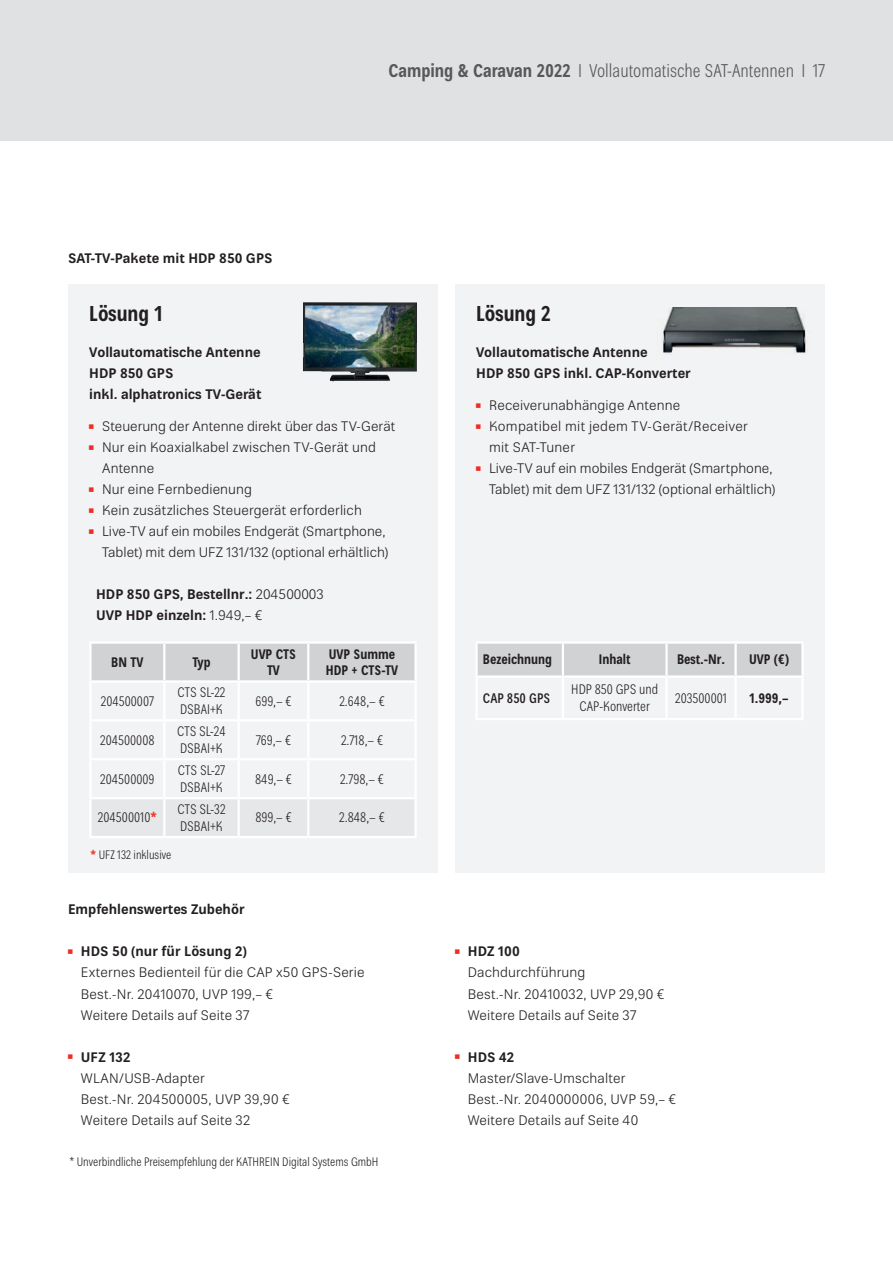
<style>
.page{position:relative;width:893px;height:1263px;background:#fff}
.page>*{position:absolute;margin:0;border:0;box-sizing:border-box;transform-origin:0 0}
.t1{font:700 condensed 21px "Kathrein 77";color:#231f20}
.t2{font:300 condensed 18px "Kathrein 47";color:#57585a}
.t3{font:300 13.5px/21px "Kathrein 45";letter-spacing:.01em;color:#231f20}
.t4{font:700 13.5px/21px "Kathrein 75";color:#231f20}
.t5{font:300 condensed 13.5px/16.5px "Kathrein 47";color:#231f20}
.t6{font:700 condensed 13.5px/16.5px "Kathrein 77";color:#231f20;text-align:center}
.t7{font:500 condensed 13.5px "Kathrein 67";color:#231f20}
.t8{font:300 condensed 12px "Kathrein 47";color:#231f20}
.s1{font-family:"Kathrein 77";font-weight:700}
.s2{font-size:18px;color:#ee2e22}
.s3{font-family:"Kathrein 45";font-weight:300}
.s4{font-family:"Kathrein 77";font-weight:700;color:#ee2e22}
.s5{font-family:"Kathrein 45";font-weight:300;font-size:18px;color:#ee2e22}
</style>
<div class="page">
<div style="left:0;top:0;width:893px;height:140px;background:#e0e1e3"></div>
<div style="left:68px;top:284px;width:370px;height:588px;background:#f2f3f4"></div>
<div style="left:455px;top:284px;width:370px;height:588px;background:#f2f3f4"></div>
<div style="left:478px;top:644px;width:323px;height:31px;background:#d1d2d4"></div>
<hr style="left:475px;top:641px;width:88px;height:3px;background:#fff">
<hr style="left:475px;top:644px;width:3px;height:31px;background:#fff">
<hr style="left:563px;top:641px;width:103px;height:3px;background:#fff">
<hr style="left:666px;top:641px;width:70px;height:3px;background:#fff">
<hr style="left:736px;top:641px;width:68px;height:3px;background:#fff">
<hr style="left:801px;top:644px;width:3px;height:31px;background:#fff">
<hr style="left:475px;top:678px;width:3px;height:40px;background:#fff">
<hr style="left:801px;top:678px;width:3px;height:40px;background:#fff">
<hr style="left:475px;top:718px;width:88px;height:2px;background:#fff">
<hr style="left:563px;top:718px;width:103px;height:2px;background:#fff">
<hr style="left:666px;top:718px;width:70px;height:2px;background:#fff">
<hr style="left:736px;top:718px;width:68px;height:2px;background:#fff">
<hr style="left:562px;top:644px;width:2px;height:31px;background:#fff">
<hr style="left:665px;top:644px;width:3px;height:31px;background:#fff">
<hr style="left:734px;top:644px;width:3px;height:31px;background:#fff">
<hr style="left:562px;top:678px;width:2px;height:40px;background:#fff">
<hr style="left:665px;top:678px;width:3px;height:40px;background:#fff">
<hr style="left:734px;top:678px;width:3px;height:40px;background:#fff">
<hr style="left:475px;top:675px;width:88px;height:3px;background:#fff">
<hr style="left:563px;top:675px;width:103px;height:3px;background:#fff">
<hr style="left:666px;top:675px;width:70px;height:3px;background:#fff">
<hr style="left:736px;top:675px;width:68px;height:3px;background:#fff">
<img style="left:662px;top:307px;width:144px;height:48px">
<svg style="left:92px;top:644px;width:322px;height:192px"></svg>
<hr style="left:89px;top:644px;width:3px;height:36px;background:#fff">
<hr style="left:163px;top:644px;width:2px;height:36px;background:#fff">
<hr style="left:238px;top:644px;width:2px;height:36px;background:#fff">
<hr style="left:307px;top:644px;width:2px;height:36px;background:#fff">
<hr style="left:89px;top:680px;width:75px;height:3px;background:#fff">
<hr style="left:164px;top:680px;width:75px;height:3px;background:#fff">
<hr style="left:163px;top:683px;width:2px;height:36px;background:#fff">
<hr style="left:239px;top:680px;width:69px;height:3px;background:#fff">
<hr style="left:238px;top:683px;width:2px;height:36px;background:#fff">
<hr style="left:308px;top:680px;width:109px;height:3px;background:#fff">
<hr style="left:307px;top:683px;width:2px;height:36px;background:#fff">
<hr style="left:414px;top:683px;width:3px;height:36px;background:#fff">
<hr style="left:89px;top:719px;width:75px;height:2px;background:#fff">
<hr style="left:164px;top:719px;width:75px;height:2px;background:#fff">
<hr style="left:163px;top:721px;width:2px;height:37px;background:#fff">
<hr style="left:239px;top:719px;width:69px;height:2px;background:#fff">
<hr style="left:238px;top:721px;width:2px;height:37px;background:#fff">
<hr style="left:308px;top:719px;width:109px;height:2px;background:#fff">
<hr style="left:307px;top:721px;width:2px;height:37px;background:#fff">
<hr style="left:414px;top:721px;width:3px;height:37px;background:#fff">
<hr style="left:89px;top:758px;width:75px;height:2px;background:#fff">
<hr style="left:164px;top:758px;width:75px;height:2px;background:#fff">
<hr style="left:163px;top:760px;width:2px;height:37px;background:#fff">
<hr style="left:239px;top:758px;width:69px;height:2px;background:#fff">
<hr style="left:238px;top:760px;width:2px;height:37px;background:#fff">
<hr style="left:308px;top:758px;width:109px;height:2px;background:#fff">
<hr style="left:307px;top:760px;width:2px;height:37px;background:#fff">
<hr style="left:414px;top:760px;width:3px;height:37px;background:#fff">
<hr style="left:89px;top:797px;width:75px;height:2px;background:#fff">
<hr style="left:164px;top:797px;width:75px;height:2px;background:#fff">
<hr style="left:163px;top:799px;width:2px;height:37px;background:#fff">
<hr style="left:239px;top:797px;width:69px;height:2px;background:#fff">
<hr style="left:238px;top:799px;width:2px;height:37px;background:#fff">
<hr style="left:308px;top:797px;width:109px;height:2px;background:#fff">
<hr style="left:307px;top:799px;width:2px;height:37px;background:#fff">
<hr style="left:414px;top:799px;width:3px;height:37px;background:#fff">
<hr style="left:89px;top:836px;width:75px;height:2px;background:#fff">
<hr style="left:164px;top:836px;width:75px;height:2px;background:#fff">
<hr style="left:239px;top:836px;width:69px;height:2px;background:#fff">
<hr style="left:308px;top:836px;width:109px;height:2px;background:#fff">
<hr style="left:89px;top:641px;width:75px;height:3px;background:#fff">
<hr style="left:164px;top:641px;width:75px;height:3px;background:#fff">
<hr style="left:239px;top:641px;width:69px;height:3px;background:#fff">
<hr style="left:308px;top:641px;width:109px;height:3px;background:#fff">
<hr style="left:414px;top:644px;width:3px;height:36px;background:#fff">
<hr style="left:89px;top:683px;width:3px;height:36px;background:#fff">
<hr style="left:89px;top:721px;width:3px;height:37px;background:#fff">
<hr style="left:89px;top:760px;width:3px;height:37px;background:#fff">
<hr style="left:89px;top:799px;width:3px;height:37px;background:#fff">
<img style="left:303px;top:303px;width:114px;height:78px">
<p class="t4" style="left:68px;top:248px;width:206px">SAT-TV-Pakete mit HDP 850 GPS</p>
<h2 class="t2" style="left:388px;top:58px;width:438px"><span class="s1">Camping &amp; Caravan 2022</span> I Vollautomatische SAT-Antennen I 17</h2>
<h1 class="t1" style="left:89px;top:299px;width:75px">Lösung 1</h1>
<h1 class="t1" style="left:476px;top:299px;width:76px">Lösung 2</h1>
<p class="t4" style="left:89px;top:342px;width:174px">Vollautomatische Antenne<br>HDP 850 GPS<br>inkl. alphatronics TV-Gerät</p>
<p class="t3" style="left:89px;top:416px;width:307px"><span class="s2">▪</span> Steuerung der Antenne direkt über das TV-Gerät</p>
<p class="t3" style="left:102px;top:437px;width:276px;text-indent:-13px"><span class="s2">▪</span> Nur ein Koaxialkabel zwischen TV-Gerät und<br>Antenne</p>
<p class="t3" style="left:89px;top:479px;width:164px"><span class="s2">▪</span>Nur eine Fernbedienung</p>
<p class="t3" style="left:89px;top:500px;width:274px"><span class="s2">▪</span>Kein zusätzliches Steuergerät erforderlich</p>
<p class="t3" style="left:89px;top:521px;width:301px;text-align:right"><span class="s2">▪</span> Live-TV auf ein mobiles Endgerät (Smartphone,<br>Tablet) mit dem UFZ 131/132 (optional erhältlich)</p>
<p class="t4" style="left:96px;top:584px;width:229px">HDP 850 GPS, Bestellnr.: <span class="s3">204500003<br></span>UVP HDP einzeln: <span class="s3">1.949,– €</span></p>
<p class="t6" style="left:111px;top:654px;width:34px">BN TV</p>
<p class="t6" style="left:192px;top:654px;width:20px">Typ</p>
<p class="t6" style="left:251px;top:646px;width:47px">UVP CTS<br>TV</p>
<p class="t6" style="left:326px;top:646px;width:74px;text-align:left">UVP Summe<br>HDP + CTS-TV</p>
<p class="t5" style="left:101px;top:693px;width:55px">204500007</p>
<p class="t5" style="left:178px;top:684px;width:49px">CTS SL-22<br>DSBAI+K</p>
<p class="t5" style="left:255px;top:693px;width:38px">699,– €</p>
<p class="t5" style="left:339px;top:693px;width:47px">2.648,– €</p>
<p class="t5" style="left:100px;top:732px;width:56px">204500008</p>
<p class="t5" style="left:177px;top:723px;width:50px">CTS SL-24<br>DSBAI+K</p>
<p class="t5" style="left:256px;top:732px;width:36px">769,– €</p>
<p class="t5" style="left:341px;top:732px;width:43px">2.718,– €</p>
<p class="t5" style="left:100px;top:771px;width:56px">204500009</p>
<p class="t5" style="left:178px;top:762px;width:49px">CTS SL-27<br>DSBAI+K</p>
<p class="t5" style="left:255px;top:771px;width:38px">849,– €</p>
<p class="t5" style="left:340px;top:771px;width:45px">2.798,– €</p>
<p class="t5" style="left:98px;top:809px;width:60px">204500010<span class="s4">*</span></p>
<p class="t5" style="left:177px;top:801px;width:50px">CTS SL-32<br>DSBAI+K</p>
<p class="t5" style="left:255px;top:809px;width:38px">899,– €</p>
<p class="t5" style="left:339px;top:809px;width:47px">2.848,– €</p>
<p class="t8" style="left:91px;top:847px;width:82px"><span class="s4">*</span> UFZ 132 inklusive</p>
<p class="t4" style="left:68px;top:899px;width:178px">Empfehlenswertes Zubehör</p>
<p class="t4" style="left:68px;top:941px;width:180px"><span class="s5">▪</span> HDS 50 (nur für Lösung 2)</p>
<p class="t3" style="left:81px;top:962px;width:285px">Externes Bedienteil für die CAP x50 GPS-Serie<br>Best.-Nr. 20410070, UVP 199,– €<br>Weitere Details auf Seite 37</p>
<p class="t4" style="left:68px;top:1046px;width:64px"><span class="s5">▪</span> UFZ 132</p>
<p class="t3" style="left:81px;top:1067px;width:210px">WLAN/USB-Adapter<br>Best.-Nr. 204500005, UVP 39,90 €<br>Weitere Details auf Seite 32</p>
<p class="t8" style="left:69px;top:1154px;width:311px">* Unverbindliche Preisempfehlung der KATHREIN Digital Systems GmbH</p>
<p class="t4" style="left:476px;top:342px;width:216px">Vollautomatische Antenne<br>HDP 850 GPS inkl. CAP-Konverter</p>
<p class="t3" style="left:476px;top:395px;width:205px"><span class="s2">▪</span> Receiverunabhängige Antenne</p>
<p class="t3" style="left:489px;top:416px;width:260px;text-indent:-13px"><span class="s2">▪</span> Kompatibel mit jedem TV-Gerät/Receiver mit SAT-Tuner</p>
<p class="t3" style="left:476px;top:458px;width:301px;text-align:right"><span class="s2">▪</span> Live-TV auf ein mobiles Endgerät (Smartphone,<br>Tablet) mit dem UFZ 131/132 (optional erhältlich)</p>
<p class="t6" style="left:483px;top:651px;width:71px">Bezeichnung</p>
<p class="t6" style="left:599px;top:651px;width:33px">Inhalt</p>
<p class="t6" style="left:677px;top:651px;width:50px">Best.-Nr.</p>
<p class="t6" style="left:749px;top:651px;width:41px">UVP (€)</p>
<p class="t7" style="left:483px;top:688px;width:69px">CAP 850 GPS</p>
<p class="t5" style="left:571px;top:681px;width:88px;text-align:center">HDP 850 GPS und<br>CAP-Konverter</p>
<p class="t5" style="left:675px;top:690px;width:53px">203500001</p>
<p class="t6" style="left:749px;top:690px;width:41px">1.999,–</p>
<p class="t4" style="left:455px;top:941px;width:66px"><span class="s5">▪</span> HDZ 100</p>
<p class="t3" style="left:468px;top:962px;width:198px">Dachdurchführung<br>Best.-Nr. 20410032, UVP 29,90 €<br>Weitere Details auf Seite 37</p>
<p class="t4" style="left:455px;top:1046px;width:61px"><span class="s5">▪</span>HDS 42</p>
<p class="t3" style="left:468px;top:1067px;width:210px">Master/Slave-Umschalter<br>Best.-Nr. 2040000006, UVP 59,– €<br>Weitere Details auf Seite 40</p>
</div>
